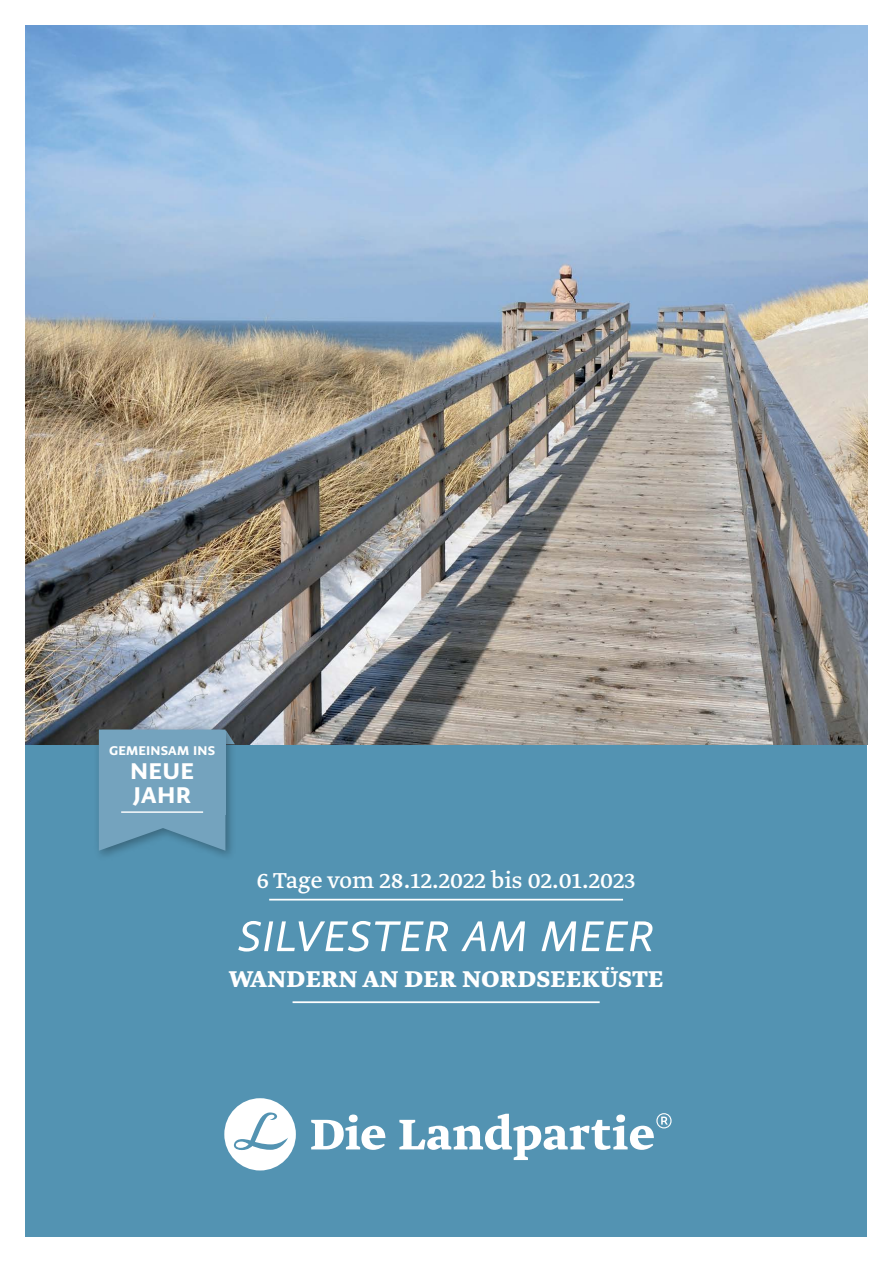
<style>
.page{position:relative;width:893px;height:1263px;background:#fff}
.page>*{position:absolute;margin:0;border:0;box-sizing:border-box;transform-origin:0 0}
.t1{font:italic 51px "Greta Sans Std";letter-spacing:.01em;color:#fff}
.t2{font:700 27px "Greta Text Pro";letter-spacing:.015em;color:#fff}
.t3{font:27px/24px "Greta Sans Std Bld";letter-spacing:.01em;color:#fff}
.t4{font:25.5px "Greta Text Pro";color:#fff}
.t5{font:15px "Greta Sans Std Bld";letter-spacing:.01em;color:#fff}
</style>
<div class="page">
<div style="left:26px;top:706px;width:841px;height:531px;background:#5393b2"></div>
<img style="left:26px;top:26px;width:841px;height:718px">
<div style="left:94px;top:724px;width:143px;height:137px;background:#000;opacity:.3"></div>
<svg style="left:99px;top:729px;width:136px;height:122px"></svg>
<div style="left:99px;top:730px;width:126px;height:84px;background:#74a3be"></div>
<hr style="left:121px;top:811px;width:82px;height:2px;background:#fff">
<svg style="left:311px;top:1113px;width:361px;height:47px"></svg>
<svg style="left:224px;top:1098px;width:72px;height:72px"></svg>
<hr style="left:269px;top:899px;width:354px;height:1px;background:#fff">
<hr style="left:293px;top:1001px;width:307px;height:2px;background:#fff">
<p class="t5" style="left:109px;top:741px;width:107px">GEMEINSAM INS</p>
<p class="t3" style="left:130px;top:758px;width:65px">NEUE<br>JAHR</p>
<p class="t4" style="left:257px;top:865px;width:380px">6 Tage vom 28.12.2022 bis 02.01.2023</p>
<h1 class="t1" style="left:238px;top:906px;width:417px">SILVESTER AM MEER</h1>
<p class="t2" style="left:229px;top:961px;width:436px">WANDERN AN DER NORDSEEKÜSTE</p>
</div>
